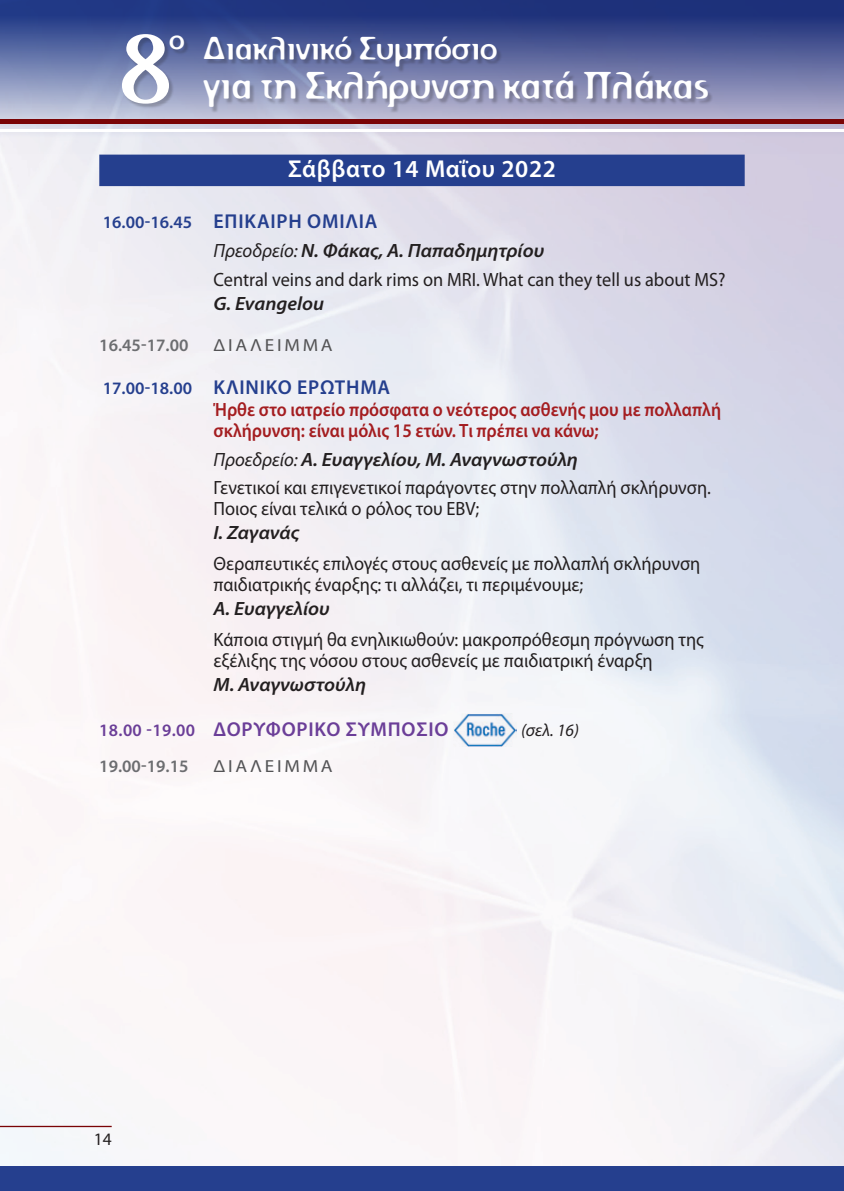
<style>
.page{position:relative;width:844px;height:1191px;background:#fff}
.page>*{position:absolute;margin:0;border:0;box-sizing:border-box;transform-origin:0 0}
.t1{font:700 108.85px "PF Royale";color:#fff}
.t2{font:35.52px "PF Plazm";color:#fff}
.t3{font:30.1px "PF Plazm";color:#fff}
.t4{font:600 24.5px "Myriad Pro";letter-spacing:.025em;color:#fff}
.t5{font:600 20.12px "Myriad Pro";color:#6b3e98}
.t6{font:600 20.12px "Myriad Pro";color:#253f8e}
.t7{font:19.25px/28.5px "Myriad Pro";color:#231f20;scale:.95 1}
.t8{font:600 19.25px/21px "Myriad Pro";color:#a41d20;scale:.92 1}
.t9{font:italic 600 19.25px "Myriad Pro";color:#231f20;scale:1.05 1}
.t10{font:600 17.5px "Myriad Pro";color:#253f8e}
.t11{font:600 17.5px "Myriad Pro";color:#6c6d70}
.t12{font:17.5px "Myriad Pro";letter-spacing:.145em;color:#535355;scale:1.1 1}
.t13{font:600 17.5px "Myriad Pro";letter-spacing:.02em;color:#6b3e98}
.t14{font:italic 17.5px "Myriad Pro";color:#231f20}
.t15{font:17.5px "Myriad Pro";color:#231f20}
.s1{font-size:20.12px}
.s2{font-style:italic}
.s3{font-weight:600;font-style:italic}
</style>
<div class="page">
<img style="left:0;top:154px;width:843px;height:1012px">
<div style="left:0;top:1166px;width:843px;height:25px;background:#253f8e"></div>
<hr style="left:0;top:1125px;width:112px;height:2px;background:#7a0406">
<svg style="left:0;top:0;width:843px;height:154px;background:#7b84b1"></svg>
<div style="left:123px;top:35px;width:66px;height:74px;background:#231f20;opacity:.25"></div>
<div style="left:205px;top:38px;width:508px;height:75px;background:#231f20;opacity:.25"></div>
<div style="left:0;top:119px;width:843px;height:5px;background:#7a0406"></div>
<hr style="left:0;top:129px;width:843px;height:2px;background:#fff">
<div style="left:99px;top:155px;width:645px;height:31px;background:#253f8e"></div>
<img style="left:453px;top:713px;width:63px;height:33px">
<h1 class="t1" style="left:119px;top:11px;width:55px">8</h1>
<h3 class="t3" style="left:169px;top:31px;width:330px"><sup>o</sup> Διακλινικό Συμπόσιο</h3>
<h2 class="t2" style="left:203px;top:64px;width:506px">για τη Σκλήρυνση κατά Πλάκας</h2>
<p class="t4" style="left:288px;top:153px;width:269px">Σάββατο 14 Μαΐου 2022</p>
<p class="t10" style="left:103px;top:211px;width:134px">16.00-16.45 <span class="s1">Επίκαιρη</span></p>
<p class="t6" style="left:307px;top:208px;width:13px">ομιλία</p>
<p class="t7" style="left:213px;top:236px;width:540px"><span class="s2">Πρεοδρείο:</span> <span class="s3">Ν. Φάκας, Α. Παπαδημητρίου<br></span>Central veins and dark rims on MRI. What can they tell us about MS?</p>
<p class="t9" style="left:213px;top:291px;width:107px">G. Evangelou</p>
<p class="t11" style="left:99px;top:334px;width:91px">16.45-17.00</p>
<p class="t12" style="left:213px;top:335px;width:110px">Διάλειμμα</p>
<p class="t10" style="left:103px;top:377px;width:135px">17.00-18.00 <span class="s1">Κλινικό</span></p>
<p class="t6" style="left:297px;top:374px;width:53px">ερώτημα</p>
<p class="t8" style="left:213px;top:399px;width:553px">Ήρθε στο ιατρείο πρόσφατα ο νεότερος ασθενής μου με πολλαπλή σκλήρυνση: είναι μόλις 15 ετών. Τι πρέπει να κάνω;</p>
<p class="t7" style="left:213px;top:444px;width:525px"><span class="s2">Προεδρείο:</span> <span class="s3">Α. Ευαγγελίου, Μ. Αναγνωστούλη<br></span>Γενετικοί και επιγενετικοί παράγοντες στην πολλαπλή σκλήρυνση.</p>
<p class="t7" style="left:213px;top:494px;width:281px">Ποιος είναι τελικά ο ρόλος του EBV;</p>
<p class="t9" style="left:213px;top:520px;width:83px">Ι. Ζαγανάς</p>
<p class="t7" style="left:213px;top:552px;width:514px;line-height:21px">Θεραπευτικές επιλογές στους ασθενείς με πολλαπλή σκλήρυνση παιδιατρικής έναρξης: τι αλλάζει, τι περιμένουμε;</p>
<p class="t9" style="left:213px;top:596px;width:112px">Α. Ευαγγελίου</p>
<p class="t7" style="left:213px;top:628px;width:517px;line-height:21px">Κάποια στιγμή θα ενηλικιωθούν: μακροπρόθεσμη πρόγνωση της εξέλιξης της νόσου στους ασθενείς με παιδιατρική έναρξη</p>
<p class="t9" style="left:213px;top:672px;width:147px">Μ. Αναγνωστούλη</p>
<p class="t13" style="left:99px;top:719px;width:142px">18.00 -19.00 <span class="s1">Δορυ</span></p>
<p class="t5" style="left:266px;top:716px;width:29px">φορικό</p>
<p class="t5" style="left:346px;top:716px;width:15px">Συμπό</p>
<p class="t5" style="left:416px;top:716px;width:23px">σιο</p>
<p class="t14" style="left:521px;top:719px;width:59px">(σελ. 16)</p>
<p class="t11" style="left:99px;top:754px;width:91px">19.00-19.15</p>
<p class="t12" style="left:213px;top:755px;width:110px">Διάλειμμα</p>
<p class="t15" style="left:94px;top:1127px;width:19px">14</p>
</div>
